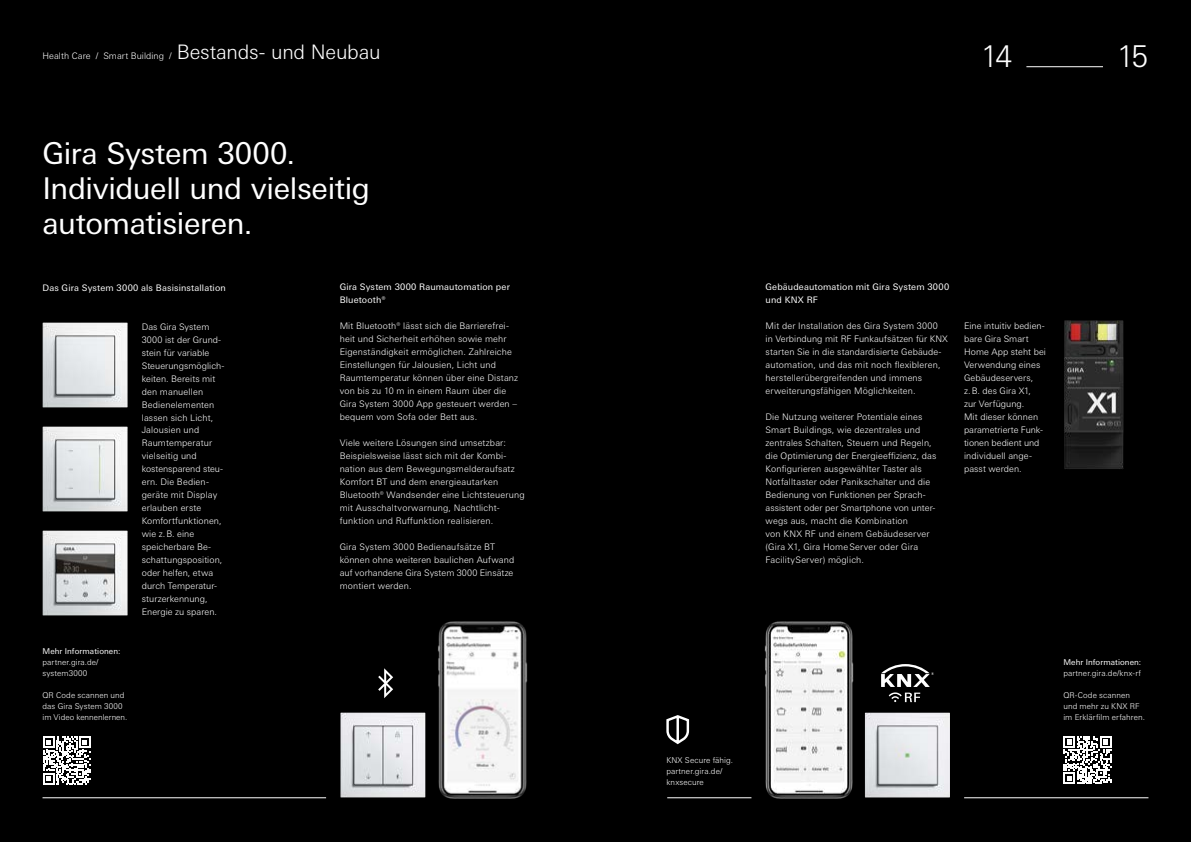
<style>
.page{position:relative;width:1191px;height:842px;background:#000}
.page>*{position:absolute;margin:0;border:0;box-sizing:border-box;transform-origin:0 0}
.t1{font:30px/35px "Univers Next W1 G";letter-spacing:-.015em;color:#fff}
.t2{font:300 30px "Univers Next W1 G";color:#fff}
.t3{font:300 20px "Univers Next W1 G";letter-spacing:-.01em;color:#fff}
.t4{font:300 9px/13px "Univers Next W1 G";letter-spacing:.015em;color:#fff}
.t5{font:9px/13px "Univers Next W1 G";letter-spacing:.015em;color:#fff}
.t6{font:300 8px/11px "Univers Next W1 G";letter-spacing:.01em;color:#fff}
.t7{font:8px "Univers Next W1 G";letter-spacing:.01em;color:#fff}
</style>
<div class="page">
<img style="left:43px;top:322px;width:85px;height:86px">
<img style="left:43px;top:426px;width:85px;height:86px">
<img style="left:43px;top:530px;width:85px;height:86px">
<img style="left:340px;top:712px;width:71px;height:86px">
<img style="left:880px;top:712px;width:70px;height:86px">
<img style="left:738px;top:621px;width:142px;height:178px">
<img style="left:1064px;top:320px;width:60px;height:149px">
<img style="left:411px;top:621px;width:117px;height:178px">
<hr style="left:964px;top:797px;width:184px;height:1px;background:#fff">
<hr style="left:667px;top:797px;width:84px;height:1px;background:#fff">
<hr style="left:43px;top:797px;width:283px;height:1px;background:#fff">
<hr style="left:1026px;top:67px;width:77px;height:1px;background:#fff">
<svg style="left:378px;top:668px;width:15px;height:30px"></svg>
<svg style="left:666px;top:715px;width:24px;height:30px"></svg>
<svg style="left:881px;top:664px;width:52px;height:38px"></svg>
<svg style="left:1063px;top:736px;width:48px;height:48px"></svg>
<svg style="left:43px;top:737px;width:48px;height:47px"></svg>
<p class="t4" style="left:43px;top:50px;width:131px">Health Care / Smart Building /</p>
<h2 class="t3" style="left:177px;top:41px;width:205px">Bestands- und Neubau</h2>
<h1 class="t2" style="left:981px;top:39px;width:33px">14</h1>
<h1 class="t2" style="left:1117px;top:39px;width:33px">15</h1>
<h1 class="t1" style="left:43px;top:136px;width:329px">Gira System 3000.<br>Individuell und vielseitig automatisieren.</h1>
<p class="t5" style="left:43px;top:281px;width:185px">Das Gira System 3000 als Basisinstallation</p>
<p class="t4" style="left:142px;top:320px;width:84px">Das Gira System<br>3000 ist der Grund&shy;stein für variable<br>Steuerungsmöglich&shy;keiten. Bereits mit den manuellen<br>Bedienelementen lassen sich Licht,<br>Jalousien und<br>Raumtemperatur vielseitig und kostensparend steu&shy;ern. Die Bedien&shy;geräte mit Display erlauben erste<br>Komfortfunktionen, wie z.B. eine speicherbare Be&shy;schattungsposition, oder helfen, etwa durch Temperatur&shy;sturzerkennung,<br>Energie zu sparen.</p>
<p class="t7" style="left:43px;top:646px;width:79px">Mehr Informationen:</p>
<p class="t6" style="left:43px;top:656px;width:58px">partner.gira.de/ system3000</p>
<p class="t6" style="left:43px;top:689px;width:86px">QR Code scannen und das Gira System 3000 im Video kennenlernen.</p>
<p class="t5" style="left:340px;top:281px;width:172px">Gira System 3000 Raumautomation per<br>Bluetooth®</p>
<p class="t4" style="left:340px;top:320px;width:180px">Mit Bluetooth® lässt sich die Barrierefrei&shy;heit und Sicherheit erhöhen sowie mehr Eigenständigkeit ermöglichen. Zahlreiche Einstellungen für Jalousien, Licht und Raumtemperatur können über eine Distanz von bis zu 10 m in einem Raum über die Gira System 3000 App gesteuert werden – bequem vom Sofa oder Bett aus.</p>
<p class="t4" style="left:340px;top:437px;width:186px">Viele weitere Lösungen sind umsetzbar:<br>Beispielsweise lässt sich mit der Kombi&shy;nation aus dem Bewegungsmelderaufsatz Komfort BT und dem energieautarken Bluetooth® Wandsender eine Lichtsteuerung mit Ausschaltvorwarnung, Nachtlicht&shy;funktion und Ruffunktion realisieren.</p>
<p class="t4" style="left:340px;top:541px;width:176px">Gira System 3000 Bedienaufsätze BT können ohne weiteren baulichen Aufwand auf vorhandene Gira System 3000 Einsätze montiert werden.</p>
<p class="t5" style="left:765px;top:281px;width:185px">Gebäudeautomation mit Gira System 3000 und KNX RF</p>
<p class="t4" style="left:765px;top:320px;width:184px">Mit der Installation des Gira System 3000<br>in Verbindung mit RF Funkaufsätzen für KNX starten Sie in die standardisierte Gebäude&shy;automation, und das mit noch flexibleren, herstellerübergreifenden und immens erweiterungsfähigen Möglichkeiten.</p>
<p class="t4" style="left:765px;top:411px;width:172px">Die Nutzung weiterer Potentiale eines Smart Buildings, wie dezentrales und zentrales Schalten, Steuern und Regeln, die Optimierung der Energieeffizienz, das Konfigurieren ausgewählter Taster als Notfalltaster oder Panikschalter und die Bedienung von Funktionen per Sprach&shy;assistent oder per Smartphone von unter&shy;wegs aus, macht die Kombination<br>von KNX RF und einem Gebäudeserver (Gira X1, Gira Home Server oder Gira FacilityServer) möglich.</p>
<p class="t4" style="left:964px;top:320px;width:83px">Eine intuitiv bedien&shy;bare Gira Smart<br>Home App steht bei<br>Verwendung eines<br>Gebäudeservers, z.B. des Gira X1,<br>zur Verfügung.<br>Mit dieser können parametrierte Funk&shy;tionen bedient und individuell ange&shy;passt werden.</p>
<p class="t6" style="left:666px;top:754px;width:68px">KNX Secure fähig. partner.gira.de/ knxsecure</p>
<p class="t7" style="left:1063px;top:657px;width:79px">Mehr Informationen:</p>
<p class="t6" style="left:1063px;top:667px;width:79px">partner.gira.de/knx-rf</p>
<p class="t6" style="left:1063px;top:689px;width:83px">QR-Code scannen und mehr zu KNX RF im Erklärfilm erfahren.</p>
</div>
